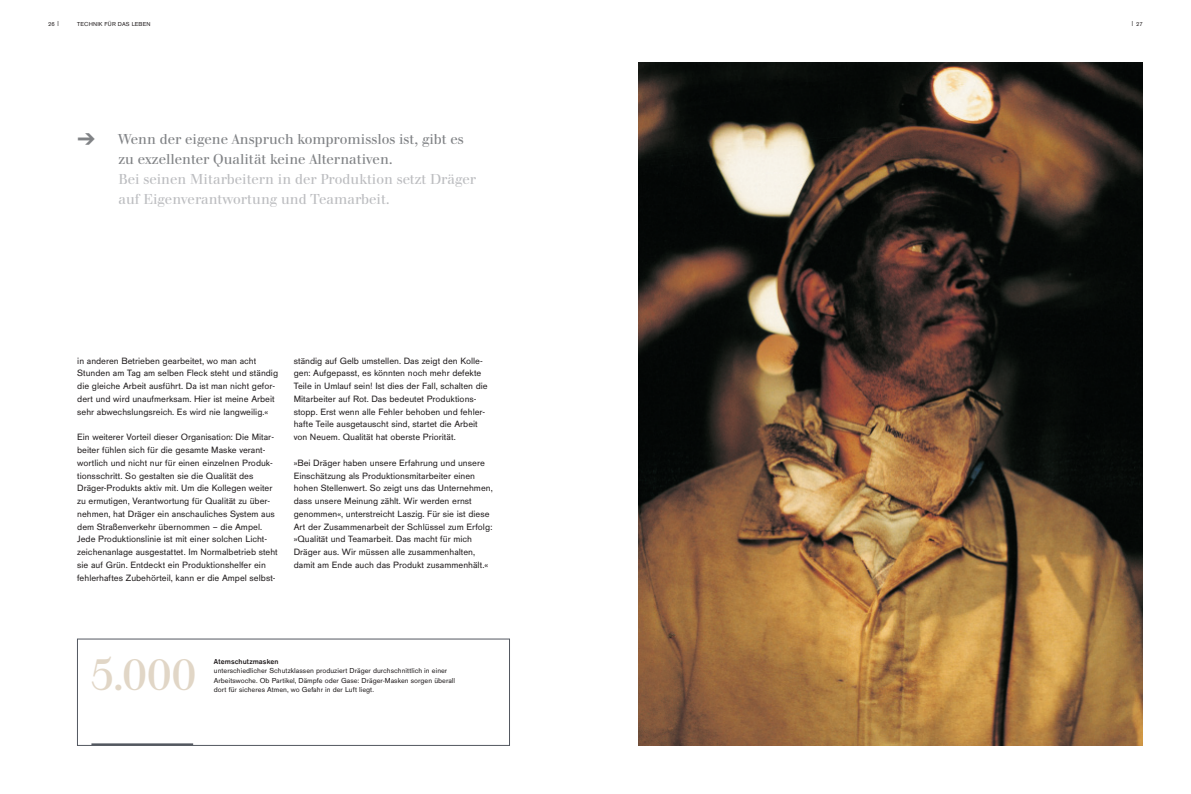
<style>
.page{position:relative;width:1191px;height:794px;background:#fff}
.page>*{position:absolute;margin:0;border:0;box-sizing:border-box;transform-origin:0 0}
.t1{font:47px "Draeger Walbaum";color:#e1d6c6}
.t2{font:15px/20px "Draeger Walbaum";color:#808285}
.t3{font:15px/20px "Draeger Walbaum";color:#bcbdc0}
.t4{font:9.5px/12.8px "Draeger San";color:#231f20}
.t5{font:7.5px/9.5px "Draeger San";color:#231f20}
.t6{font:700 7.5px "Draeger San";letter-spacing:.01em;color:#231f20}
.t7{font:6px "Draeger San";letter-spacing:.025em;color:#231f20}
.t8{font:6px "Draeger San Tab";color:#231f20}
</style>
<div class="page">
<img style="left:638px;top:62px;width:504px;height:684px">
<hr style="left:91px;top:743px;width:102px;height:2px;background:#535860">
<p class="t8" style="left:48px;top:20px;width:13px">26 |</p>
<p class="t7" style="left:77px;top:20px;width:75px">TECHNIK FÜR DAS LEBEN</p>
<p class="t8" style="left:1130px;top:20px;width:13px">| 27</p>
<h2 class="t2" style="left:118px;top:129px;width:347px">Wenn der eigene Anspruch kompromisslos ist, gibt es zu exzellenter Qualität keine Alternativen.</h2>
<h2 class="t3" style="left:118px;top:169px;width:359px">Bei seinen Mitarbeitern in der Produktion setzt Dräger auf Eigenverantwortung und Teamarbeit.</h2>
<p class="t4" style="left:77px;top:354px;width:202px">in anderen Betrieben gearbeitet, wo man acht Stunden am Tag am selben Fleck steht und ständig die gleiche Arbeit ausführt. Da ist man nicht gefor&shy;dert und wird unaufmerksam. Hier ist meine Arbeit sehr abwechslungsreich. Es wird nie langweilig.«</p>
<p class="t4" style="left:77px;top:430px;width:202px">Ein weiterer Vorteil dieser Organisation: Die Mitar&shy;beiter fühlen sich für die gesamte Maske verant&shy;wortlich und nicht nur für einen einzelnen Produk&shy;tionsschritt. So gestalten sie die Qualität des Dräger-Produkts aktiv mit. Um die Kollegen weiter zu ermutigen, Verantwortung für Qualität zu über&shy;nehmen, hat Dräger ein anschauliches System aus dem Straßenverkehr übernommen – die Ampel.<br>Jede Produktionslinie ist mit einer solchen Licht&shy;zeichenanlage ausgestattet. Im Normalbetrieb steht sie auf Grün. Entdeckt ein Produktionshelfer ein fehlerhaftes Zubehörteil, kann er die Ampel selbst-</p>
<p class="t4" style="left:294px;top:354px;width:196px">ständig auf Gelb umstellen. Das zeigt den Kolle&shy;gen: Aufgepasst, es könnten noch mehr defekte Teile in Umlauf sein! Ist dies der Fall, schalten die Mitarbeiter auf Rot. Das bedeutet Produktions&shy;stopp. Erst wenn alle Fehler behoben und fehler&shy;hafte Teile ausgetauscht sind, startet die Arbeit von Neuem. Qualität hat oberste Priorität.</p>
<p class="t4" style="left:294px;top:456px;width:200px">»Bei Dräger haben unsere Erfahrung und unsere Einschätzung als Produktionsmitarbeiter einen hohen Stellenwert. So zeigt uns das Unternehmen, dass unsere Meinung zählt. Wir werden ernst genommen«, unterstreicht Laszig. Für sie ist diese Art der Zusammenarbeit der Schlüssel zum Erfolg: »Qualität und Teamarbeit. Das macht für mich Dräger aus. Wir müssen alle zusammenhalten, damit am Ende auch das Produkt zusammenhält.«</p>
<h1 class="t1" style="left:90px;top:646px;width:108px">5.000</h1>
<p class="t6" style="left:214px;top:657px;width:66px">Atemschutzmasken</p>
<p class="t5" style="left:214px;top:666px;width:243px">unterschiedlicher Schutzklassen produziert Dräger durchschnittlich in einer<br>Arbeitswoche. Ob Partikel, Dämpfe oder Gase: Dräger-Masken sorgen überall</p>
<p class="t5" style="left:214px;top:685px;width:162px">dort für sicheres Atmen, wo Gefahr in der Luft liegt.</p>
</div>
